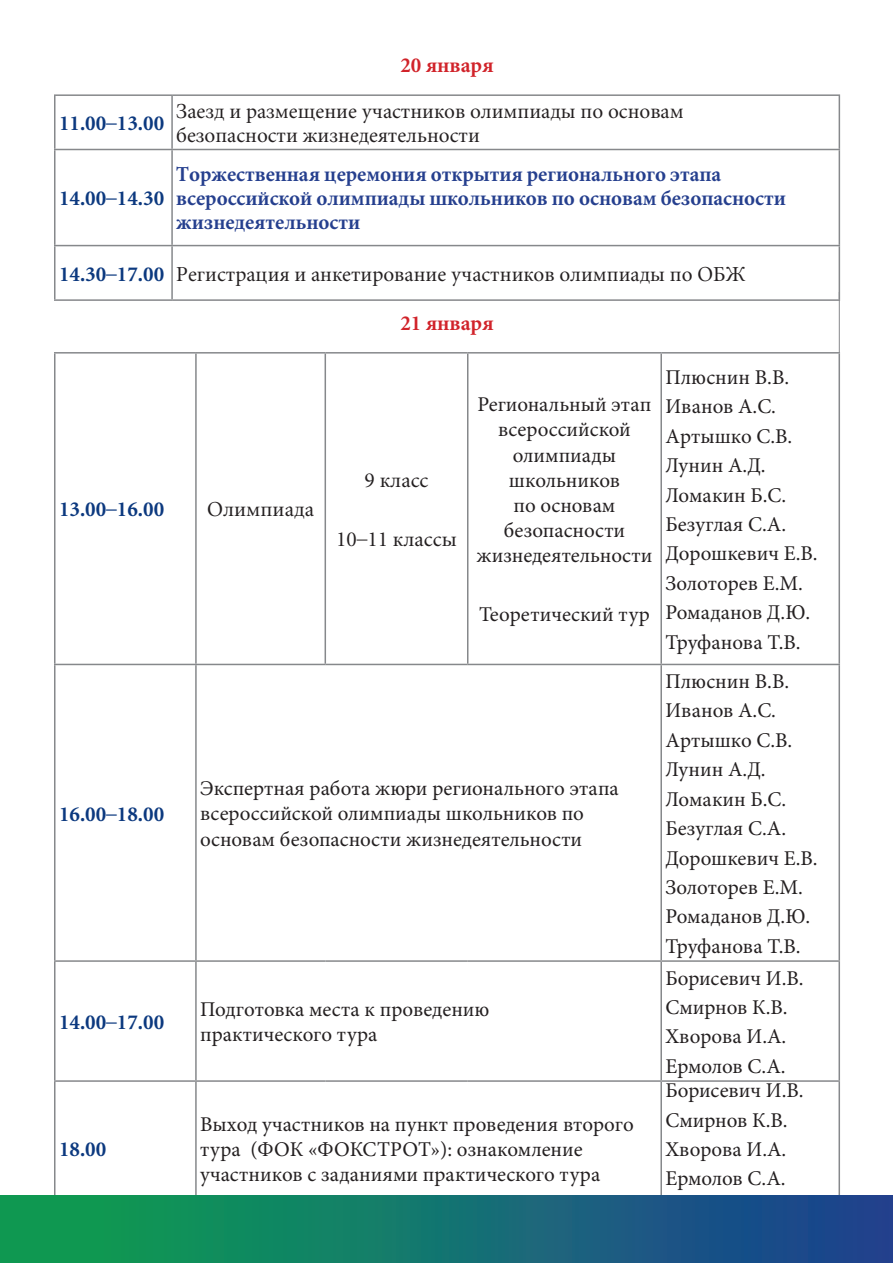
<style>
.page{position:relative;width:893px;height:1263px;background:#fff}
.page>*{position:absolute;margin:0;border:0;box-sizing:border-box;transform-origin:0 0}
.t1{font:21px/25.2px "Minion Pro";color:#231f20}
.t2{font:21px/24px "Miniature";color:#231f20}
.t3{font:700 21px/24px "Miniature";color:#253f8e}
.t4{font:700 21px "Miniature";color:#0c397f}
.t5{font:700 21px "Miniature";color:#d1232a}
</style>
<div class="page">
<hr style="left:54px;top:94px;width:118px;height:2px;background:#86888b">
<hr style="left:54px;top:96px;width:2px;height:53px;background:#86888b">
<hr style="left:172px;top:94px;width:668px;height:2px;background:#86888b">
<hr style="left:171px;top:96px;width:2px;height:53px;background:#86888b">
<hr style="left:839px;top:96px;width:1px;height:53px;background:#86888b">
<hr style="left:54px;top:149px;width:118px;height:1px;background:#86888b">
<hr style="left:54px;top:150px;width:2px;height:95px;background:#86888b">
<hr style="left:172px;top:149px;width:668px;height:1px;background:#86888b">
<hr style="left:171px;top:150px;width:2px;height:95px;background:#86888b">
<hr style="left:839px;top:150px;width:1px;height:95px;background:#86888b">
<hr style="left:54px;top:245px;width:118px;height:1px;background:#86888b">
<hr style="left:54px;top:246px;width:2px;height:53px;background:#86888b">
<hr style="left:172px;top:245px;width:668px;height:1px;background:#86888b">
<hr style="left:171px;top:246px;width:2px;height:53px;background:#86888b">
<hr style="left:839px;top:246px;width:1px;height:53px;background:#86888b">
<hr style="left:54px;top:299px;width:118px;height:2px;background:#86888b">
<hr style="left:172px;top:299px;width:668px;height:2px;background:#86888b">
<hr style="left:839px;top:292px;width:1px;height:60px;background:#86888b">
<hr style="left:54px;top:352px;width:142px;height:2px;background:#86888b">
<hr style="left:54px;top:354px;width:2px;height:310px;background:#86888b">
<hr style="left:196px;top:352px;width:129px;height:2px;background:#86888b">
<hr style="left:195px;top:354px;width:2px;height:310px;background:#86888b">
<hr style="left:325px;top:352px;width:143px;height:2px;background:#86888b">
<hr style="left:325px;top:354px;width:1px;height:310px;background:#86888b">
<hr style="left:468px;top:352px;width:193px;height:2px;background:#86888b">
<hr style="left:467px;top:354px;width:1px;height:310px;background:#86888b">
<hr style="left:661px;top:352px;width:179px;height:2px;background:#86888b">
<hr style="left:660px;top:354px;width:2px;height:310px;background:#86888b">
<hr style="left:838px;top:354px;width:2px;height:310px;background:#86888b">
<hr style="left:54px;top:664px;width:142px;height:1px;background:#86888b">
<hr style="left:54px;top:665px;width:2px;height:295px;background:#86888b">
<hr style="left:196px;top:664px;width:129px;height:1px;background:#86888b">
<hr style="left:195px;top:665px;width:2px;height:295px;background:#86888b">
<hr style="left:325px;top:664px;width:143px;height:1px;background:#86888b">
<hr style="left:468px;top:664px;width:193px;height:1px;background:#86888b">
<hr style="left:661px;top:664px;width:179px;height:1px;background:#86888b">
<hr style="left:660px;top:665px;width:2px;height:295px;background:#86888b">
<hr style="left:838px;top:665px;width:2px;height:295px;background:#86888b">
<hr style="left:54px;top:960px;width:142px;height:2px;background:#86888b">
<hr style="left:54px;top:962px;width:2px;height:118px;background:#86888b">
<hr style="left:196px;top:960px;width:129px;height:2px;background:#86888b">
<hr style="left:195px;top:962px;width:2px;height:118px;background:#86888b">
<hr style="left:325px;top:960px;width:143px;height:2px;background:#86888b">
<hr style="left:468px;top:960px;width:193px;height:2px;background:#86888b">
<hr style="left:661px;top:960px;width:179px;height:2px;background:#86888b">
<hr style="left:660px;top:962px;width:2px;height:118px;background:#86888b">
<hr style="left:838px;top:962px;width:2px;height:118px;background:#86888b">
<hr style="left:54px;top:1080px;width:142px;height:2px;background:#86888b">
<hr style="left:54px;top:1082px;width:2px;height:133px;background:#86888b">
<hr style="left:196px;top:1080px;width:129px;height:2px;background:#86888b">
<hr style="left:195px;top:1082px;width:2px;height:133px;background:#86888b">
<hr style="left:325px;top:1080px;width:143px;height:2px;background:#86888b">
<hr style="left:468px;top:1080px;width:193px;height:2px;background:#86888b">
<hr style="left:661px;top:1080px;width:179px;height:2px;background:#86888b">
<hr style="left:660px;top:1082px;width:2px;height:133px;background:#86888b">
<hr style="left:838px;top:1082px;width:2px;height:133px;background:#86888b">
<div style="left:0;top:1196px;width:893px;height:67px;background:linear-gradient(to right,#0da34d,#1e3f93)"></div>
<hr style="left:892px;top:1196px;width:1px;height:67px;background:#233f8d">
<p class="t4" style="left:59px;top:113px;width:107px">11.00–13.00</p>
<p class="t4" style="left:59px;top:188px;width:107px">14.00–14.30</p>
<p class="t5" style="left:400px;top:55px;width:95px">20 января</p>
<p class="t2" style="left:176px;top:100px;width:509px">Заезд и размещение участников олимпиады по основам безопасности жизнедеятельности</p>
<p class="t3" style="left:176px;top:163px;width:611px">Торжественная церемония открытия регионального этапа всероссийской олимпиады школьников по основам безопасности жизнедеятельности</p>
<p class="t4" style="left:59px;top:263px;width:107px">14.30–17.00</p>
<p class="t2" style="left:176px;top:263px;width:571px">Регистрация и анкетирование участников олимпиады по ОБЖ</p>
<p class="t5" style="left:400px;top:313px;width:95px">21 января</p>
<p class="t4" style="left:59px;top:499px;width:107px">13.00–16.00</p>
<p class="t2" style="left:207px;top:499px;width:108px">Олимпиада</p>
<p class="t2" style="left:364px;top:469px;width:66px">9 класс</p>
<p class="t2" style="left:336px;top:528px;width:122px">10–11 классы</p>
<p class="t1" style="left:476px;top:392px;width:178px;text-align:center">Региональный этап всероссийской олимпиады школьников<br>по основам безопасности жизнедеятельности</p>
<p class="t1" style="left:479px;top:602px;width:172px">Теоретический тур</p>
<p class="t4" style="left:59px;top:803px;width:107px">16.00–18.00</p>
<p class="t1" style="left:200px;top:776px;width:420px">Экспертная работа жюри регионального этапа всероссийской олимпиады школьников по основам безопасности жизнедеятельности</p>
<p class="t4" style="left:59px;top:1012px;width:107px">14.00–17.00</p>
<p class="t4" style="left:59px;top:1139px;width:49px">18.00</p>
<p class="t1" style="left:200px;top:997px;width:291px">Подготовка места к проведению практического тура</p>
<p class="t1" style="left:200px;top:1111px;width:435px">Выход участников на пункт проведения второго тура (ФОК «ФОКСТРОТ»): ознакомление участников с заданиями практического тура</p>
<p class="t1" style="left:665px;top:364px;width:125px">Плюснин В.В.</p>
<p class="t1" style="left:665px;top:394px;width:112px">Иванов А.С.</p>
<p class="t1" style="left:665px;top:423px;width:128px">Артышко С.В.</p>
<p class="t1" style="left:665px;top:453px;width:102px">Лунин А.Д.</p>
<p class="t1" style="left:665px;top:482px;width:122px">Ломакин Б.С.</p>
<p class="t1" style="left:665px;top:512px;width:122px">Безуглая С.А.</p>
<p class="t1" style="left:665px;top:541px;width:154px">Дорошкевич Е.В.</p>
<p class="t1" style="left:665px;top:571px;width:139px">Золоторев Е.М.</p>
<p class="t1" style="left:665px;top:600px;width:146px">Ромаданов Д.Ю.</p>
<p class="t1" style="left:665px;top:630px;width:137px">Труфанова Т.В.</p>
<p class="t1" style="left:665px;top:669px;width:125px">Плюснин В.В.</p>
<p class="t1" style="left:665px;top:698px;width:112px">Иванов А.С.</p>
<p class="t1" style="left:665px;top:727px;width:128px">Артышко С.В.</p>
<p class="t1" style="left:665px;top:757px;width:102px">Лунин А.Д.</p>
<p class="t1" style="left:665px;top:786px;width:122px">Ломакин Б.С.</p>
<p class="t1" style="left:665px;top:816px;width:122px">Безуглая С.А.</p>
<p class="t1" style="left:665px;top:845px;width:154px">Дорошкевич Е.В.</p>
<p class="t1" style="left:665px;top:875px;width:139px">Золоторев Е.М.</p>
<p class="t1" style="left:665px;top:904px;width:146px">Ромаданов Д.Ю.</p>
<p class="t1" style="left:665px;top:934px;width:137px">Труфанова Т.В.</p>
<p class="t1" style="left:665px;top:965px;width:140px">Борисевич И.В.</p>
<p class="t1" style="left:665px;top:995px;width:124px">Смирнов К.В.</p>
<p class="t1" style="left:665px;top:1024px;width:122px">Хворова И.А.</p>
<p class="t1" style="left:665px;top:1054px;width:122px">Ермолов С.А.</p>
<p class="t1" style="left:665px;top:1078px;width:140px">Борисевич И.В.</p>
<p class="t1" style="left:665px;top:1107px;width:124px">Смирнов К.В.</p>
<p class="t1" style="left:665px;top:1137px;width:122px">Хворова И.А.</p>
<p class="t1" style="left:665px;top:1166px;width:122px">Ермолов С.А.</p>
</div>
